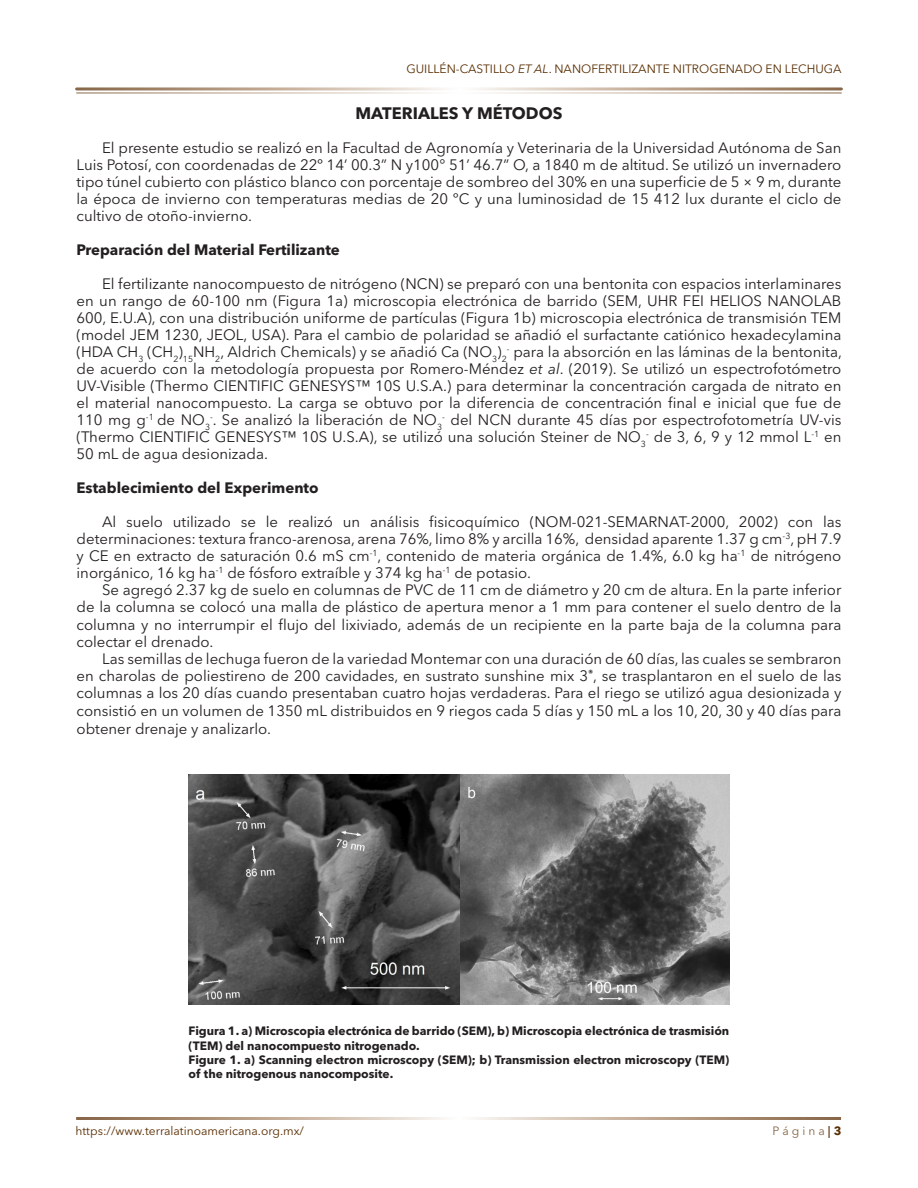
<style>
.page{position:relative;width:918px;height:1188px;background:#fff}
.page>*{position:absolute;margin:0;border:0;box-sizing:border-box;transform-origin:0 0}
._8_-SUBTITULO_DE_2DO{font:700 16.5px "Avenir Next LT Pro";color:#231f20}
._5_-CONTENIDO{font:15px/17px "Avenir Next LT Pro";color:#231f20;text-align:justify}
._5_-CONTENIDO-2{font:700 15px "Avenir Next LT Pro";color:#231f20}
._13_-TITULO_FIGURA{font:700 12px/14.4px "Avenir Next LT Pro";color:#231f20}
.t1{font:12px "Avenir Next LT Pro";color:#592d00}
.t2{font:12px "Avenir Next LT Pro";color:#866546}
.s1{font-style:italic}
.s2{font-weight:700}
.s3{font-weight:700;color:#592d00}
</style>
<div class="page">
<img style="left:189px;top:774px;width:540px;height:231px">
<p class="t1" style="left:406px;top:62px;width:437px">GUILLÉN-CASTILLO <span class="s1">ET AL</span>. NANOFERTILIZANTE NITROGENADO EN LECHUGA</p>
<p class="_8_-SUBTITULO_DE_2DO" style="left:355px;top:103px;width:209px">MATERIALES Y MÉTODOS</p>
<p class="_5_-CONTENIDO" style="left:77px;top:139px;width:767px;text-indent:26px">El presente estudio se realizó en la Facultad de Agronomía y Veterinaria de la Universidad Autónoma de San Luis Potosí, con coordenadas de 22º 14’ 00.3” N y100° 51’ 46.7” O, a 1840 m de altitud. Se utilizó un invernadero tipo túnel cubierto con plástico blanco con porcentaje de sombreo del 30% en una superficie de 5 × 9 m, durante la época de invierno con temperaturas medias de 20 ºC y una luminosidad de 15 412 lux durante el ciclo de cultivo de otoño-invierno.</p>
<p class="_5_-CONTENIDO-2" style="left:77px;top:241px;width:265px">Preparación del Material Fertilizante</p>
<p class="_5_-CONTENIDO" style="left:77px;top:275px;width:767px;text-indent:26px">El fertilizante nanocompuesto de nitrógeno (NCN) se preparó con una bentonita con espacios interlaminares en un rango de 60-100 nm (Figura 1a) microscopia electrónica de barrido (SEM, UHR FEI HELIOS NANOLAB 600, E.U.A), con una distribución uniforme de partículas (Figura 1b) microscopia electrónica de transmisión TEM (model JEM 1230, JEOL, USA). Para el cambio de polaridad se añadió el surfactante catiónico hexadecylamina (HDA CH<sub>3</sub> (CH<sub>2</sub>)<sub>15</sub>NH<sub>2</sub>, Aldrich Chemicals) y se añadió Ca (NO<sub>3</sub>)<sub>2</sub><sup>-</sup> para la absorción en las láminas de la bentonita, de acuerdo con la metodología propuesta por Romero-Méndez <span class="s1">et al</span>. (2019). Se utilizó un espectrofotómetro UV-Visible (Thermo CIENTIFIC GENESYS™ 10S U.S.A.) para determinar la concentración cargada de nitrato en el material nanocompuesto. La carga se obtuvo por la diferencia de concentración final e inicial que fue de 110 mg g<sup>-1</sup> de NO<sub>3</sub><sup>-</sup>. Se analizó la liberación de NO<sub>3</sub><sup>-</sup> del NCN durante 45 días por espectrofotometría UV-vis (Thermo CIENTIFIC GENESYS™ 10S U.S.A), se utilizó una solución Steiner de NO<sub>3</sub><sup>-</sup> de 3, 6, 9 y 12 mmol L<sup>-1</sup> en 50 mL de agua desionizada.</p>
<p class="_5_-CONTENIDO-2" style="left:77px;top:479px;width:244px">Establecimiento del Experimento</p>
<p class="_5_-CONTENIDO" style="left:77px;top:514px;width:766px;text-indent:26px">Al suelo utilizado se le realizó un análisis fisicoquímico (NOM-021-SEMARNAT-2000, 2002) con las determinaciones: textura franco-arenosa, arena 76%, limo 8% y arcilla 16%, densidad aparente 1.37 g cm<sup>-3</sup>, pH 7.9 y CE en extracto de saturación 0.6 mS cm<sup>-1</sup>, contenido de materia orgánica de 1.4%, 6.0 kg ha<sup>-1</sup> de nitrógeno inorgánico, 16 kg ha<sup>-1</sup> de fósforo extraíble y 374 kg ha<sup>-1</sup> de potasio.</p>
<p class="_5_-CONTENIDO" style="left:77px;top:582px;width:767px;text-indent:26px">Se agregó 2.37 kg de suelo en columnas de PVC de 11 cm de diámetro y 20 cm de altura. En la parte inferior de la columna se colocó una malla de plástico de apertura menor a 1 mm para contener el suelo dentro de la columna y no interrumpir el flujo del lixiviado, además de un recipiente en la parte baja de la columna para colectar el drenado.</p>
<p class="_5_-CONTENIDO" style="left:77px;top:650px;width:767px;line-height:17.5px;text-indent:26px">Las semillas de lechuga fueron de la variedad Montemar con una duración de 60 días, las cuales se sembraron en charolas de poliestireno de 200 cavidades, en sustrato sunshine mix 3<sup>®</sup>, se trasplantaron en el suelo de las columnas a los 20 días cuando presentaban cuatro hojas verdaderas. Para el riego se utilizó agua desionizada y consistió en un volumen de 1350 mL distribuidos en 9 riegos cada 5 días y 150 mL a los 10, 20, 30 y 40 días para obtener drenaje y analizarlo.</p>
<p class="_13_-TITULO_FIGURA" style="left:189px;top:1024px;width:542px">Figura 1. a) Microscopia electrónica de barrido (SEM), b) Microscopia electrónica de trasmisión (TEM) del nanocompuesto nitrogenado.</p>
<p class="_13_-TITULO_FIGURA" style="left:189px;top:1053px;width:542px">Figure 1. a) Scanning electron microscopy (SEM); b) Transmission electron microscopy (TEM) of the nitrogenous nanocomposite.</p>
<p class="t1" style="left:76px;top:1124px;width:230px">https://www.terralatinoamericana.org.mx/</p>
<p class="t2" style="left:772px;top:1124px;width:70px">P á g i n a<span class="s2">|</span><span class="s3">3</span></p>
</div>
